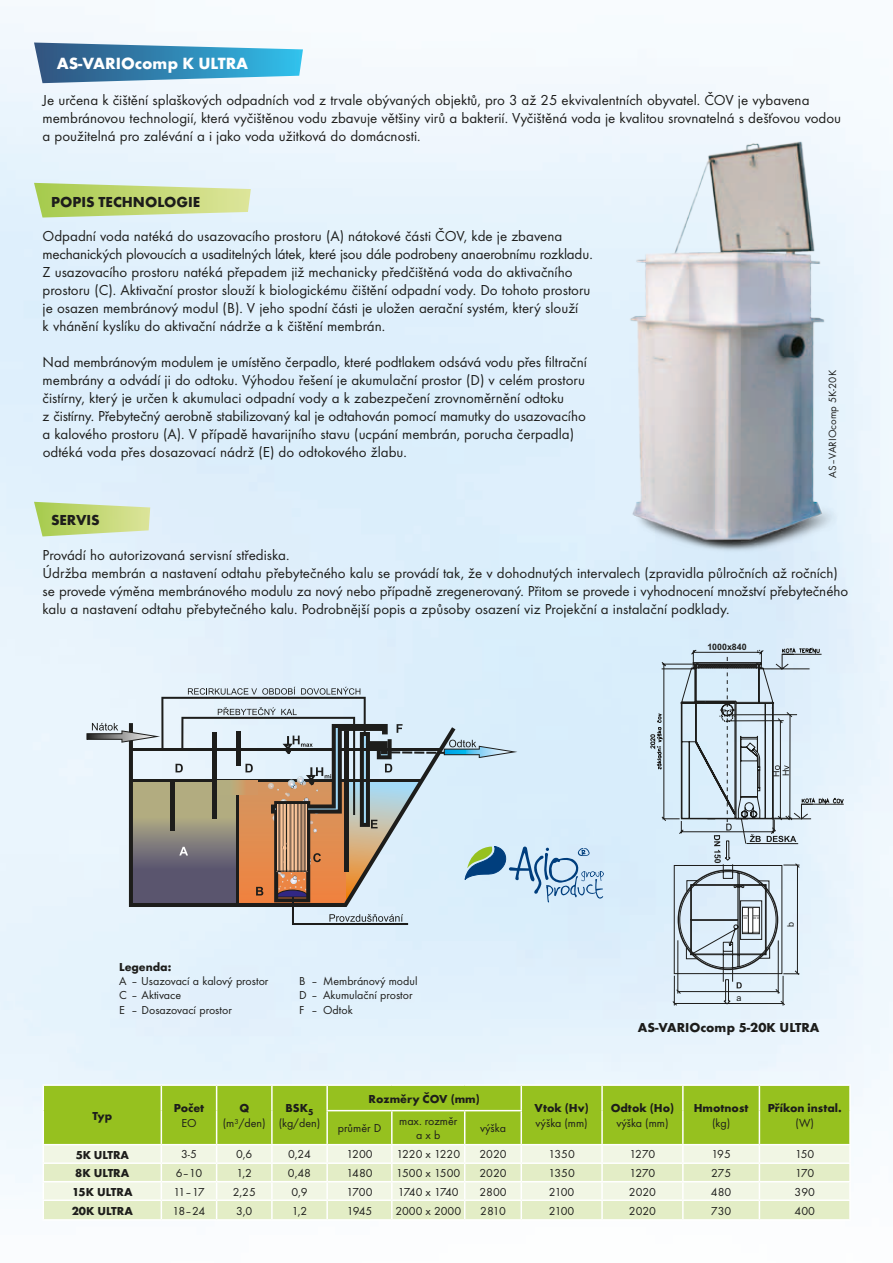
<style>
.page{position:relative;width:893px;height:1263px;background:#fff}
.page>*{position:absolute;margin:0;border:0;box-sizing:border-box;transform-origin:0 0}
.t1{font:700 16.8px "Futura TEE";color:#fff}
.t2{font:15px/18px "Futura TEE";color:#1d1d1b}
.t3{font:700 15px "Futura TEE";color:#1d1d1b}
.t4{font:700 13.5px "Futura TEE";color:#1d1d1b}
.t5{font:12px/14.4px "Futura TEE";color:#1d1d1b;text-align:center}
.t6{font:700 12px "Futura TEE";color:#1d1d1b}
.t7{font:12px "Futura TEE";letter-spacing:-.095em;color:#1d1d1b}
.t8{font:10.95px "Futura TEE";color:#1d1d1b}
.t9{font:9px/9.4px "Arial";color:#1d1d1b}
.t10{font:700 8.85px "Arial";color:#1d1d1b}
.s1{font-weight:700}
</style>
<div class="page">
<div style="left:44px;top:1086px;width:805px;height:58px;background:#96c11f"></div>
<svg style="left:161px;top:1086px;width:1px;height:25px"></svg>
<svg style="left:216px;top:1086px;width:1px;height:25px"></svg>
<hr style="left:271px;top:1086px;width:2px;height:25px;background:#fff">
<hr style="left:161px;top:1111px;width:1px;height:33px;background:#fff">
<hr style="left:216px;top:1111px;width:1px;height:33px;background:#fff">
<hr style="left:271px;top:1111px;width:2px;height:33px;background:#fff">
<hr style="left:326px;top:1086px;width:2px;height:24px;background:#fff">
<hr style="left:520px;top:1086px;width:2px;height:24px;background:#fff">
<hr style="left:601px;top:1086px;width:2px;height:25px;background:#fff">
<hr style="left:682px;top:1086px;width:2px;height:25px;background:#fff">
<svg style="left:759px;top:1086px;width:1px;height:25px"></svg>
<hr style="left:601px;top:1111px;width:2px;height:33px;background:#fff">
<hr style="left:682px;top:1111px;width:2px;height:33px;background:#fff">
<hr style="left:759px;top:1111px;width:1px;height:33px;background:#fff">
<hr style="left:326px;top:1110px;width:66px;height:1px;background:#fff">
<hr style="left:326px;top:1111px;width:2px;height:33px;background:#fff">
<hr style="left:392px;top:1110px;width:73px;height:1px;background:#fff">
<hr style="left:391px;top:1111px;width:2px;height:33px;background:#fff">
<hr style="left:465px;top:1110px;width:57px;height:1px;background:#fff">
<hr style="left:464px;top:1111px;width:1px;height:33px;background:#fff">
<hr style="left:520px;top:1111px;width:2px;height:33px;background:#fff">
<svg style="left:43px;top:1145px;width:808px;height:74px;background:#ebf2d8"></svg>
<svg style="left:645px;top:646px;width:199px;height:359px;background:#c9d8e3"></svg>
<svg style="left:34px;top:43px;width:269px;height:40px"></svg>
<svg style="left:34px;top:183px;width:217px;height:35px;background:#c7dc8c"></svg>
<svg style="left:86px;top:687px;width:518px;height:238px;background:#bdc2c5"></svg>
<img style="left:621px;top:132px;width:243px;height:438px">
<svg style="left:34px;top:502px;width:116px;height:34px;background:#c6db8b"></svg>
<p class="t1" style="left:57px;top:53px;width:193px">AS-VARIOcomp K ULTRA</p>
<p class="t2" style="left:43px;top:91px;width:800px">Je určena k čištění splaškových odpadních vod z trvale obývaných objektů, pro 3 až 25 ekvivalentních obyvatel. ČOV je vybavena membránovou technologií, která vyčištěnou vodu zbavuje většiny virů a bakterií. Vyčištěná voda je kvalitou srovnatelná s dešťovou vodou a použitelná pro zalévání a i jako voda užitková do domácnosti.</p>
<p class="t3" style="left:51px;top:192px;width:151px">POPIS TECHNOLOGIE</p>
<p class="t2" style="left:43px;top:227px;width:552px">Odpadní voda natéká do usazovacího prostoru (A) nátokové části ČOV, kde je zbavena mechanických plovoucích a usaditelných látek, které jsou dále podrobeny anaerobnímu rozkladu.<br>Z usazovacího prostoru natéká přepadem již mechanicky předčištěná voda do aktivačního prostoru (C). Aktivační prostor slouží k biologickému čištění odpadní vody. Do tohoto prostoru je osazen membránový modul (B). V jeho spodní části je uložen aerační systém, který slouží<br>k vhánění kyslíku do aktivační nádrže a k čištění membrán.</p>
<p class="t2" style="left:43px;top:353px;width:546px">Nad membránovým modulem je umístěno čerpadlo, které podtlakem odsává vodu přes filtrační membrány a odvádí ji do odtoku. Výhodou řešení je akumulační prostor (D) v celém prostoru čistírny, který je určen k akumulaci odpadní vody a k zabezpečení zrovnoměrnění odtoku<br>z čistírny. Přebytečný aerobně stabilizovaný kal je odtahován pomocí mamutky do usazovacího a kalového prostoru (A). V případě havarijního stavu (ucpání membrán, porucha čerpadla) odtéká voda přes dosazovací nádrž (E) do odtokového žlabu.</p>
<p class="t3" style="left:51px;top:511px;width:50px">SERVIS</p>
<p class="t8" style="left:826px;top:477px;width:109px;rotate:-90deg">AS–VARIOcomp 5K-20K</p>
<p class="t2" style="left:43px;top:546px;width:807px">Provádí ho autorizovaná servisní střediska.<br>Údržba membrán a nastavení odtahu přebytečného kalu se provádí tak, že v dohodnutých intervalech (zpravidla půlročních až ročních) se provede výměna membránového modulu za nový nebo případně zregenerovaný. Přitom se provede i vyhodnocení množství přebytečného kalu a nastavení odtahu přebytečného kalu. Podrobnější popis a způsoby osazení viz Projekční a instalační podklady.</p>
<p class="t10" style="left:707px;top:640px;width:41px">1000x840</p>
<p class="t9" style="left:773px;top:777px;width:8px;rotate:-90deg">H<br>H</p>
<p class="t6" style="left:119px;top:959px;width:54px">Legenda:</p>
<p class="t5" style="left:119px;top:974px;width:151px">A – Usazovací a kalový prostor</p>
<p class="t5" style="left:299px;top:974px;width:120px">B – Membránový modul</p>
<p class="t5" style="left:119px;top:988px;width:64px">C – Aktivace</p>
<p class="t5" style="left:299px;top:988px;width:115px">D – Akumulační prostor</p>
<p class="t5" style="left:119px;top:1002px;width:114px">E – Dosazovací prostor</p>
<p class="t5" style="left:299px;top:1002px;width:55px">F – Odtok</p>
<p class="t9" style="left:313px;top:994px;width:7px">a</p>
<p class="t9" style="left:736px;top:994px;width:7px">a</p>
<p class="t9" style="left:170px;top:1007px;width:22px">1320</p>
<p class="t9" style="left:787px;top:927px;width:7px;rotate:-90deg">b</p>
<p class="t6" style="left:92px;top:1108px;width:21px">Typ</p>
<p class="t6" style="left:174px;top:1101px;width:32px">Počet</p>
<p class="t5" style="left:181px;top:1115px;width:17px">EO</p>
<p class="t5" style="left:223px;top:1101px;width:44px"><span class="s1">Q </span>(m<sup>3</sup>/den)</p>
<p class="t5" style="left:279px;top:1101px;width:43px"><span class="s1">BSK</span><sub>5 </sub>(kg/den)</p>
<p class="t6" style="left:369px;top:1091px;width:113px">Rozměry ČOV (mm)</p>
<p class="t5" style="left:338px;top:1121px;width:45px">průměr D</p>
<p class="t5" style="left:399px;top:1114px;width:60px">max. rozměr axb</p>
<p class="t5" style="left:480px;top:1121px;width:27px">výška</p>
<p class="t4" style="left:638px;top:1019px;width:183px">AS-VARIOcomp 5-20K ULTRA</p>
<p class="t6" style="left:535px;top:1101px;width:56px">Vtok (Hv)</p>
<p class="t5" style="left:535px;top:1115px;width:54px">výška (mm)</p>
<p class="t6" style="left:611px;top:1101px;width:65px">Odtok (Ho)</p>
<p class="t5" style="left:616px;top:1115px;width:54px">výška (mm)</p>
<p class="t6" style="left:694px;top:1101px;width:56px">Hmotnost</p>
<p class="t5" style="left:712px;top:1115px;width:20px">(kg)</p>
<p class="t6" style="left:768px;top:1101px;width:76px">Příkon instal.</p>
<p class="t5" style="left:795px;top:1115px;width:20px">(W)</p>
<p class="t6" style="left:76px;top:1147px;width:55px">5K ULTRA</p>
<p class="t5" style="left:181px;top:1147px;width:17px">3-5</p>
<p class="t5" style="left:236px;top:1147px;width:18px">0,6</p>
<p class="t5" style="left:288px;top:1147px;width:24px">0,24</p>
<p class="t5" style="left:346px;top:1147px;width:28px">1200</p>
<p class="t5" style="left:396px;top:1147px;width:65px">1220 x 1220</p>
<p class="t5" style="left:479px;top:1147px;width:29px">2020</p>
<p class="t5" style="left:548px;top:1147px;width:28px">1350</p>
<p class="t5" style="left:629px;top:1147px;width:27px">1270</p>
<p class="t5" style="left:711px;top:1147px;width:21px">195</p>
<p class="t5" style="left:795px;top:1147px;width:21px">150</p>
<p class="t6" style="left:75px;top:1166px;width:56px">8K ULTRA</p>
<p class="t5" style="left:176px;top:1166px;width:28px">6–10</p>
<p class="t5" style="left:236px;top:1166px;width:17px">1,2</p>
<p class="t5" style="left:288px;top:1166px;width:25px">0,48</p>
<p class="t5" style="left:346px;top:1166px;width:28px">1480</p>
<p class="t5" style="left:396px;top:1166px;width:65px">1500 x 1500</p>
<p class="t5" style="left:479px;top:1166px;width:29px">2020</p>
<p class="t5" style="left:549px;top:1166px;width:28px">1350</p>
<p class="t5" style="left:629px;top:1166px;width:27px">1270</p>
<p class="t5" style="left:711px;top:1166px;width:22px">275</p>
<p class="t5" style="left:795px;top:1166px;width:21px">170</p>
<p class="t6" style="left:72px;top:1184px;width:62px">15K ULTRA</p>
<p class="t5" style="left:173px;top:1184px;width:33px">11–17</p>
<p class="t5" style="left:233px;top:1184px;width:25px">2,25</p>
<p class="t5" style="left:291px;top:1184px;width:18px">0,9</p>
<p class="t5" style="left:346px;top:1184px;width:28px">1700</p>
<p class="t7" style="left:398px;top:1184px;width:62px">1740 x 1740</p>
<p class="t5" style="left:479px;top:1184px;width:29px">2800</p>
<p class="t5" style="left:549px;top:1184px;width:27px">2100</p>
<p class="t5" style="left:629px;top:1184px;width:29px">2020</p>
<p class="t5" style="left:711px;top:1184px;width:22px">480</p>
<p class="t5" style="left:794px;top:1184px;width:22px">390</p>
<p class="t6" style="left:72px;top:1203px;width:63px">20K ULTRA</p>
<p class="t5" style="left:173px;top:1203px;width:34px">18–24</p>
<p class="t5" style="left:236px;top:1203px;width:18px">3,0</p>
<p class="t5" style="left:292px;top:1203px;width:17px">1,2</p>
<p class="t5" style="left:347px;top:1203px;width:27px">1945</p>
<p class="t5" style="left:395px;top:1203px;width:67px">2000 x 2000</p>
<p class="t5" style="left:480px;top:1203px;width:27px">2810</p>
<p class="t5" style="left:549px;top:1203px;width:27px">2100</p>
<p class="t5" style="left:629px;top:1203px;width:29px">2020</p>
<p class="t5" style="left:711px;top:1203px;width:22px">730</p>
<p class="t5" style="left:794px;top:1203px;width:22px">400</p>
</div>
